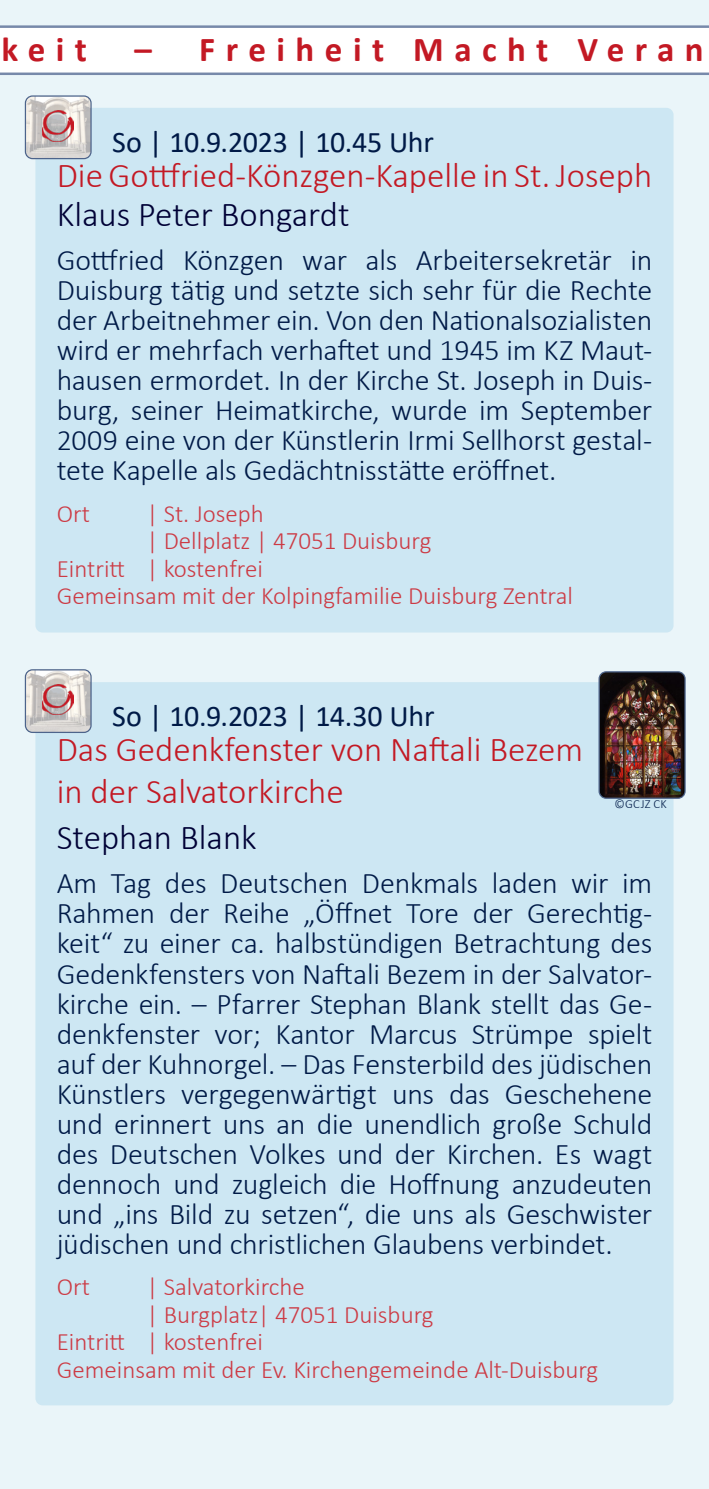
<style>
.page{position:relative;width:709px;height:1489px;background:#fff}
.page>*{position:absolute;margin:0;border:0;box-sizing:border-box;transform-origin:0 0}
.Rundbrief_Titel{font:300 35px "Calibri";color:#c31924}
.Rundbrief_Referent{font:300 35px "Calibri";color:#000136}
.t1{font:700 35px "Calibri";letter-spacing:.3em;color:#c31924}
.Rückblick_Überschrif{font:300 35px "Calibri";color:#c31924}
.Rundbrief_Text_mehr{font:300 30px/30px "Calibri";letter-spacing:-.01em;color:#001a47;text-align:justify}
.Rundbrief_Datum{font:30px "Calibri";letter-spacing:-.015em;color:#001a47}
.Rundbrief_Inf_klein{font:300 25px "Calibri";color:#cc3b45}
.Rundbrief_Copyright{font:300 12.5px "Calibri";letter-spacing:.02em;color:#001a47}
</style>
<div class="page">
<div style="left:0;top:0;width:709px;height:1488px;background:#eaf5f9"></div>
<div style="left:35px;top:108px;width:638px;height:524px;background:#cde7f3;border-radius:7px"></div>
<div style="left:35px;top:682px;width:638px;height:723px;background:#cde7f3;border-radius:7px"></div>
<img style="left:599px;top:672px;width:86px;height:126px">
<div style="left:598px;top:671px;width:87px;height:127px;border:1px solid #4d648b;border-radius:7px"></div>
<svg style="left:0;top:25px;width:709px;height:50px;background:#f1f3f6"></svg>
<img style="left:25px;top:97px;width:65px;height:62px">
<div style="left:25px;top:95px;width:67px;height:64px;border:1px solid #4d648b;border-radius:7px"></div>
<img style="left:43px;top:110px;width:30px;height:31px">
<img style="left:26px;top:671px;width:64px;height:61px">
<div style="left:25px;top:669px;width:67px;height:64px;border:1px solid #4d648b;border-radius:7px"></div>
<img style="left:43px;top:684px;width:30px;height:31px">
<p class="t1" style="left:1px;top:25px;width:87px">keit</p>
<p class="t1" style="left:134px;top:25px;width:570px">– Freiheit Macht Veran</p>
<p class="Rundbrief_Datum" style="left:112px;top:121px;width:323px">So | 10.9.2023 | 10.45 Uhr</p>
<p class="Rundbrief_Titel" style="left:57px;top:153px;width:597px">Die Gottfried-Könzgen-Kapelle in St. Joseph</p>
<p class="Rundbrief_Referent" style="left:57px;top:192px;width:294px">Klaus Peter Bongardt</p>
<p class="Rundbrief_Text_mehr" style="left:57px;top:245px;width:597px">Gottfried Könzgen war als Arbeitersekretär in Duisburg tätig und setzte sich sehr für die Rechte der Arbeitnehmer ein. Von den Nationalsozialisten wird er mehrfach verhaftet und 1945 im KZ Maut&shy;hausen ermordet. In der Kirche St. Joseph in Duis&shy;burg, seiner Heimatkirche, wurde im September 2009 eine von der Künstlerin Irmi Sellhorst gestal&shy;tete Kapelle als Gedächtnisstätte eröffnet.</p>
<p class="Rundbrief_Inf_klein" style="left:57px;top:498px;width:35px">Ort</p>
<p class="Rundbrief_Inf_klein" style="left:147px;top:498px;width:119px">| St. Joseph</p>
<p class="Rundbrief_Inf_klein" style="left:147px;top:525px;width:286px">| Dellplatz | 47051 Duisburg</p>
<p class="Rundbrief_Inf_klein" style="left:57px;top:553px;width:208px">Eintritt | kostenfrei</p>
<p class="Rundbrief_Inf_klein" style="left:57px;top:580px;width:518px">Gemeinsam mit der Kolpingfamilie Duisburg Zentral</p>
<p class="Rundbrief_Datum" style="left:112px;top:695px;width:324px">So | 10.9.2023 | 14.30 Uhr</p>
<p class="Rundbrief_Titel" style="left:57px;top:727px;width:528px">Das Gedenkfenster von Naftali Bezem</p>
<p class="Rückblick_Überschrif" style="left:57px;top:769px;width:288px">in der Salvatorkirche</p>
<p class="Rundbrief_Referent" style="left:57px;top:815px;width:201px">Stephan Blank</p>
<p class="Rundbrief_Text_mehr" style="left:57px;top:868px;width:597px">Am Tag des Deutschen Denkmals laden wir im Rahmen der Reihe „Öffnet Tore der Gerechtig&shy;keit“ zu einer ca. halbstündigen Betrachtung des Gedenkfensters von Naftali Bezem in der Salvator&shy;kirche ein. – Pfarrer Stephan Blank stellt das Ge&shy;denkfenster vor; Kantor Marcus Strümpe spielt auf der Kuhnorgel. – Das Fensterbild des jüdischen Künstlers vergegenwärtigt uns das Geschehene und erinnert uns an die unendlich große Schuld des Deutschen Volkes und der Kirchen. Es wagt dennoch und zugleich die Hoffnung anzudeuten und „ins Bild zu setzen“, die uns als Geschwister jüdischen und christlichen Glaubens verbindet.</p>
<p class="Rundbrief_Inf_klein" style="left:57px;top:1271px;width:35px">Ort</p>
<p class="Rundbrief_Inf_klein" style="left:147px;top:1271px;width:160px">| Salvatorkirche</p>
<p class="Rundbrief_Inf_klein" style="left:147px;top:1298px;width:288px">| Burgplatz| 47051 Duisburg</p>
<p class="Rundbrief_Inf_klein" style="left:57px;top:1326px;width:208px">Eintritt | kostenfrei</p>
<p class="Rundbrief_Inf_klein" style="left:57px;top:1353px;width:543px">Gemeinsam mit der Ev. Kirchengemeinde Alt-Duisburg</p>
<p class="Rundbrief_Copyright" style="left:614px;top:796px;width:54px">©GCJZ CK</p>
</div>
